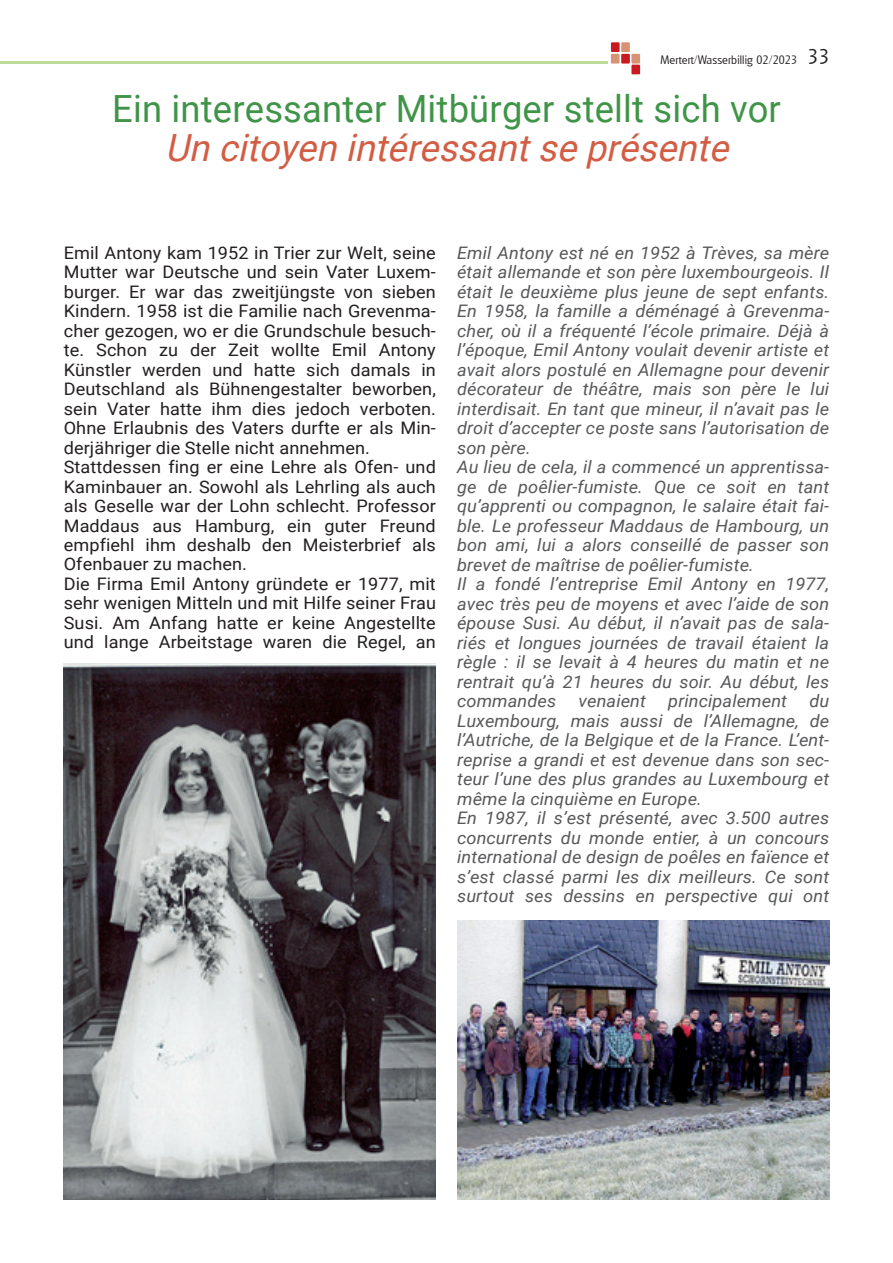
<style>
.page{position:relative;width:893px;height:1263px;background:#fff}
.page>*{position:absolute;margin:0;border:0;box-sizing:border-box;transform-origin:0 0}
.t1{font:37.5px "Roboto";letter-spacing:.005em;color:#3f9447}
.t2{font:italic 37.5px "Roboto";color:#d25d45}
.t3{font:italic 17.25px/19.5px "Roboto";letter-spacing:.005em;color:#57585a;scale:1.05 1}
.t4{font:17.25px/19.5px "Roboto";letter-spacing:.005em;color:#231f20;scale:1.05 1}
.t5{font:300 12px "Glasgow";letter-spacing:.01em;color:#231f20}
.s1{font-size:21px}
</style>
<div class="page">
<div style="left:611px;top:42px;width:9px;height:10px;background:#c81a21"></div>
<div style="left:621px;top:54px;width:9px;height:10px;background:#c81a21"></div>
<div style="left:631px;top:65px;width:9px;height:9px;background:#c81a21"></div>
<div style="left:621px;top:42px;width:9px;height:10px;background:#d89274"></div>
<div style="left:611px;top:54px;width:9px;height:10px;background:#d89274"></div>
<div style="left:631px;top:54px;width:9px;height:10px;background:#d89274"></div>
<hr style="left:0;top:62px;width:608px;height:2px;background:#bddc9a">
<img style="left:64px;top:663px;width:372px;height:537px">
<img style="left:457px;top:920px;width:372px;height:279px">
<p class="t5" style="left:661px;top:52px;width:170px">Mertert/Wasserbillig 02/2023 <span class="s1">33</span></p>
<h1 class="t1" style="left:112px;top:83px;width:670px">Ein interessanter Mitbürger stellt sich vor</h1>
<h1 class="t2" style="left:165px;top:122px;width:575px">Un citoyen intéressantse présente</h1>
<p class="t4" style="left:64px;top:242px;width:356px">Emil Antony kam 1952 in Trier zur Welt, seine Mutter war Deutsche und sein Vater Luxem&shy;burger. Er war das zweitjüngste von sieben Kindern. 1958 ist die Familie nach Grevenma&shy;cher gezogen, wo er die Grundschule besuch&shy;te. Schon zu der Zeit wollte Emil Antony Künstler werden und hatte sich damals in Deutschland als Bühnengestalter beworben, sein Vater hatte ihm dies jedoch verboten.<br>Ohne Erlaubnis des Vaters durfte er als Min&shy;derjähriger die Stelle nicht annehmen.<br>Stattdessen fing er eine Lehre als Ofen- und Kaminbauer an. Sowohl als Lehrling als auch als Geselle war der Lohn schlecht. Professor Maddaus aus Hamburg, ein guter Freund empfiehl ihm deshalb den Meisterbrief als Ofenbauer zu machen.<br>Die Firma Emil Antony gründete er 1977, mit sehr wenigen Mitteln und mit Hilfe seiner Frau Susi. Am Anfang hatte er keine Angestellte und lange Arbeitstage waren die Regel, an</p>
<p class="t3" style="left:457px;top:242px;width:356px">Emil Antony est né en 1952 à Trèves, sa mère était allemande et son père luxembourgeois. Il était le deuxième plus jeune de sept enfants.<br>En 1958, la famille a déménagé à Grevenma&shy;cher, où il a fréquenté l’école primaire. Déjà à l’époque, Emil Antony voulait devenir artiste et avait alors postulé en Allemagne pour devenir décorateur de théâtre, mais son père le lui interdisait. En tant que mineur, il n’avait pas le droit d’accepter ce poste sans l’autorisation de son père.<br>Au lieu de cela, il a commencé un apprentissa&shy;ge de poêlier-fumiste. Que ce soit en tant qu’apprenti ou compagnon, le salaire était fai&shy;ble. Le professeur Maddaus de Hambourg, un bon ami, lui a alors conseillé de passer son brevet de maîtrise de poêlier-fumiste.<br>Il a fondé l’entreprise Emil Antony en 1977, avec très peu de moyens et avec l’aide de son épouse Susi. Au début, il n’avait pas de sala&shy;riés et longues journées de travail étaient la règle : il se levait à 4 heures du matin et ne rentrait qu’à 21 heures du soir. Au début, les commandes</p>
<p class="t3" style="left:457px;top:691px;width:356px;text-indent:352px">du Luxembourg, mais aussi de l’Allemagne, de l’Autriche, de la Belgique et de la France. L’ent&shy;reprise a grandi et est devenue dans son sec&shy;teur l’une des plus grandes au Luxembourg et même la cinquième en Europe.<br>En 1987, il s’est présenté, avec 3.500 autres concurrents du monde entier, à un concours international de design de poêles en faïence et s’est classé parmi les dix meilleurs. Ce sont surtout ses dessins en perspective qui ont</p>
<p class="t3" style="left:578px;top:691px;width:66px">venaient</p>
<p class="t3" style="left:668px;top:691px;width:115px">principalement</p>
</div>
